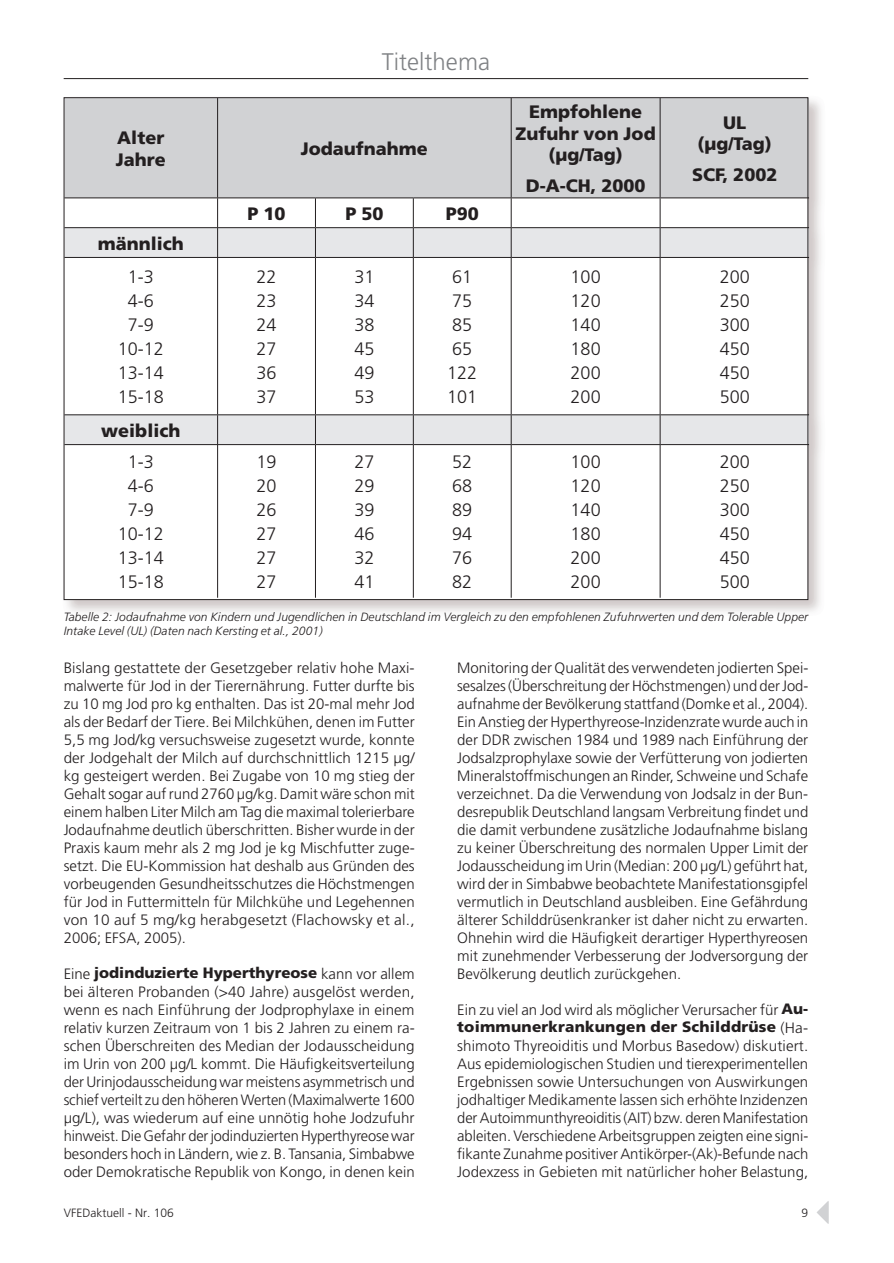
<style>
.page{position:relative;width:894px;height:1263px;background:#fff}
.page>*{position:absolute;margin:0;border:0;box-sizing:border-box;transform-origin:0 0}
.t1{font:300 24px "Frutiger";color:#808285}
.t2{font:300 18px/24px "Frutiger";color:#231f20;text-align:justify}
.t3{font:900 18px/21.6px "Frutiger";color:#231f20;text-align:center}
.t4{font:300 15px/18px "Frutiger";color:#231f20;text-align:justify}
.t5{font:italic 300 12px/14.4px "Frutiger";letter-spacing:.01em;color:#231f20}
.t6{font:300 12px "Frutiger";color:#231f20}
.s1{font-weight:900}
</style>
<div class="page">
<hr style="left:64px;top:78px;width:744px;height:1px;background:#231f20">
<img style="left:63px;top:97px;width:758px;height:515px">
<div style="left:64px;top:98px;width:743px;height:501px;background:#fff"></div>
<div style="left:66px;top:99px;width:740px;height:98px;background:#d1d2d4"></div>
<svg style="left:66px;top:228px;width:740px;height:216px"></svg>
<hr style="left:217px;top:98px;width:1px;height:99px;background:#231f20">
<hr style="left:510px;top:98px;width:1px;height:99px;background:#231f20">
<hr style="left:659px;top:98px;width:1px;height:99px;background:#231f20">
<hr style="left:64px;top:197px;width:251px;height:1px;background:#231f20">
<hr style="left:315px;top:197px;width:98px;height:1px;background:#231f20">
<hr style="left:413px;top:197px;width:98px;height:1px;background:#231f20">
<hr style="left:511px;top:197px;width:149px;height:1px;background:#231f20">
<hr style="left:660px;top:197px;width:148px;height:1px;background:#231f20">
<hr style="left:64px;top:227px;width:251px;height:1px;background:#231f20">
<svg style="left:217px;top:198px;width:1px;height:59px"></svg>
<hr style="left:315px;top:227px;width:98px;height:1px;background:#231f20">
<svg style="left:315px;top:198px;width:1px;height:59px"></svg>
<hr style="left:413px;top:227px;width:98px;height:1px;background:#231f20">
<svg style="left:413px;top:198px;width:1px;height:59px"></svg>
<hr style="left:511px;top:227px;width:149px;height:1px;background:#231f20">
<svg style="left:510px;top:198px;width:1px;height:59px"></svg>
<hr style="left:660px;top:227px;width:148px;height:1px;background:#231f20">
<svg style="left:659px;top:198px;width:1px;height:59px"></svg>
<hr style="left:64px;top:257px;width:251px;height:1px;background:#231f20">
<hr style="left:217px;top:258px;width:1px;height:156px;background:#231f20">
<hr style="left:315px;top:257px;width:98px;height:1px;background:#231f20">
<hr style="left:315px;top:258px;width:1px;height:156px;background:#231f20">
<hr style="left:413px;top:257px;width:98px;height:1px;background:#231f20">
<hr style="left:413px;top:258px;width:1px;height:156px;background:#231f20">
<hr style="left:511px;top:257px;width:149px;height:1px;background:#231f20">
<hr style="left:510px;top:258px;width:1px;height:156px;background:#231f20">
<hr style="left:660px;top:257px;width:148px;height:1px;background:#231f20">
<hr style="left:659px;top:258px;width:1px;height:156px;background:#231f20">
<hr style="left:64px;top:414px;width:251px;height:1px;background:#231f20">
<svg style="left:217px;top:415px;width:1px;height:29px"></svg>
<hr style="left:315px;top:414px;width:98px;height:1px;background:#231f20">
<svg style="left:315px;top:415px;width:1px;height:29px"></svg>
<hr style="left:413px;top:414px;width:98px;height:1px;background:#231f20">
<svg style="left:413px;top:415px;width:1px;height:29px"></svg>
<hr style="left:511px;top:414px;width:149px;height:1px;background:#231f20">
<svg style="left:510px;top:415px;width:1px;height:29px"></svg>
<hr style="left:660px;top:414px;width:148px;height:1px;background:#231f20">
<svg style="left:659px;top:415px;width:1px;height:29px"></svg>
<hr style="left:64px;top:444px;width:251px;height:1px;background:#231f20">
<hr style="left:217px;top:445px;width:1px;height:153px;background:#231f20">
<hr style="left:315px;top:444px;width:98px;height:1px;background:#231f20">
<hr style="left:315px;top:445px;width:1px;height:153px;background:#231f20">
<hr style="left:413px;top:444px;width:98px;height:1px;background:#231f20">
<hr style="left:413px;top:445px;width:1px;height:153px;background:#231f20">
<hr style="left:511px;top:444px;width:149px;height:1px;background:#231f20">
<hr style="left:510px;top:445px;width:1px;height:153px;background:#231f20">
<hr style="left:660px;top:444px;width:148px;height:1px;background:#231f20">
<hr style="left:659px;top:445px;width:1px;height:153px;background:#231f20">
<h1 class="t1" style="left:382px;top:52px;width:109px">Titelthema</h1>
<p class="t3" style="left:116px;top:128px;width:51px;text-align:left">Alter<br>Jahre</p>
<p class="t3" style="left:301px;top:139px;width:129px">Jodaufnahme</p>
<p class="t3" style="left:247px;top:204px;width:39px">P 10</p>
<p class="t3" style="left:345px;top:204px;width:39px">P 50</p>
<p class="t3" style="left:445px;top:204px;width:35px">P90</p>
<p class="t3" style="left:515px;top:102px;width:141px">Empfohlene<br>Zufuhr von Jod (µg/Tag)</p>
<p class="t3" style="left:525px;top:176px;width:121px">D-A-CH, 2000</p>
<p class="t3" style="left:697px;top:113px;width:76px">UL (µg/Tag)</p>
<p class="t3" style="left:692px;top:165px;width:87px">SCF, 2002</p>
<p class="t3" style="left:98px;top:234px;width:88px">männlich</p>
<p class="t2" style="left:118px;top:266px;width:48px;text-align:center">1-3<br>4-6<br>7-9<br>10-12<br>13-14<br>15-18</p>
<p class="t2" style="left:256px;top:266px;width:22px">22<br>23<br>24<br>27<br>36<br>37</p>
<p class="t2" style="left:354px;top:266px;width:22px">31<br>34<br>38<br>45<br>49<br>53</p>
<p class="t2" style="left:447px;top:266px;width:32px;text-align:left">61<br>75<br>85<br>65<br>122<br>101</p>
<p class="t2" style="left:570px;top:266px;width:32px">100<br>120<br>140<br>180<br>200<br>200</p>
<p class="t2" style="left:719px;top:266px;width:32px">200<br>250<br>300<br>450<br>450<br>500</p>
<p class="t3" style="left:101px;top:421px;width:81px">weiblich</p>
<p class="t2" style="left:118px;top:451px;width:48px;text-align:center">1-3<br>4-6<br>7-9<br>10-12<br>13-14<br>15-18</p>
<p class="t2" style="left:256px;top:451px;width:22px">19<br>20<br>26<br>27<br>27<br>27</p>
<p class="t2" style="left:354px;top:451px;width:22px">27<br>29<br>39<br>46<br>32<br>41</p>
<p class="t2" style="left:452px;top:451px;width:22px">52<br>68<br>89<br>94<br>76<br>82</p>
<p class="t2" style="left:570px;top:451px;width:32px">100<br>120<br>140<br>180<br>200<br>200</p>
<p class="t2" style="left:719px;top:451px;width:32px">200<br>250<br>300<br>450<br>450<br>500</p>
<p class="t5" style="left:64px;top:610px;width:746px">Tabelle 2: Jodaufnahme von Kindern und Jugendlichen in Deutschland im Vergleich zu den empfohlenen Zufuhrwerten und dem Tolerable Upper<br>Intake Level (UL) (Daten nach Kersting et al., 2001)</p>
<p class="t4" style="left:64px;top:660px;width:352px">Bislang gestattete der Gesetzgeber relativ hohe Maxi&shy;malwerte für Jod in der Tierernährung. Futter durfte bis zu 10 mg Jod pro kg enthalten. Das ist 20-mal mehr Jod als der Bedarf der Tiere. Bei Milchkühen, denen im Futter 5,5 mg Jod/kg versuchsweise zugesetzt wurde, konnte der Jodgehalt der Milch auf durchschnittlich 1215 µg/ kg gesteigert werden. Bei Zugabe von 10 mg stieg der Gehalt sogar auf rund 2760 µg/kg. Damit wäre schon mit einem halben Liter Milch am Tag die maximal tolerierbare Jodaufnahme deutlich überschritten. Bisher wurde in der Praxis kaum mehr als 2 mg Jod je kg Mischfutter zuge&shy;setzt. Die EU-Kommission hat deshalb aus Gründen des vorbeugenden Gesundheitsschutzes die Höchstmengen für Jod in Futtermitteln für Milchkühe und Legehennen von 10 auf 5 mg/kg herabgesetzt (Flachowsky et al., 2006; EFSA, 2005).</p>
<p class="t4" style="left:64px;top:963px;width:352px;line-height:19.5px">Eine <span class="s1">jodinduzierte Hyperthyreose</span> kann vor allem bei älteren Probanden (&gt;40 Jahre) ausgelöst werden,</p>
<p class="t4" style="left:64px;top:1002px;width:352px">wenn es nach Einführung der Jodprophylaxe in einem relativ kurzen Zeitraum von 1 bis 2 Jahren zu einem ra&shy;schen Überschreiten des Median der Jodausscheidung im Urin von 200 µg/L kommt. Die Häufigkeitsverteilung der Urinjodausscheidung war meistens asymmetrisch und schief verteilt zu den höheren Werten (Maximalwerte 1600 µg/L), was wiederum auf eine unnötig hohe Jodzufuhr hinweist. Die Gefahr der jodinduzierten Hyperthyreose war besonders hoch in Ländern, wie z. B. Tansania, Simbabwe oder Demokratische Republik von Kongo, in denen kein</p>
<p class="t4" style="left:457px;top:660px;width:352px">Monitoring der Qualität des verwendeten jodierten Spei&shy;sesalzes (Überschreitung der Höchstmengen) und der Jod&shy;aufnahme der Bevölkerung stattfand (Domke et al., 2004).<br>Ein Anstieg der Hyperthyreose-Inzidenzrate wurde auch in der DDR zwischen 1984 und 1989 nach Einführung der Jodsalzprophylaxe sowie der Verfütterung von jodierten Mineralstoffmischungen an Rinder, Schweine und Schafe verzeichnet. Da die Verwendung von Jodsalz in der Bun&shy;desrepublik Deutschland langsam Verbreitung findet und die damit verbundene zusätzliche Jodaufnahme bislang zu keiner Überschreitung des normalen Upper Limit der Jodausscheidung im Urin (Median: 200 µg/L) geführt hat, wird der in Simbabwe beobachtete Manifestationsgipfel vermutlich in Deutschland ausbleiben. Eine Gefährdung älterer Schilddrüsenkranker ist daher nicht zu erwarten.<br>Ohnehin wird die Häufigkeit derartiger Hyperthyreosen mit zunehmender Verbesserung der Jodversorgung der Bevölkerung deutlich zurückgehen.</p>
<p class="t4" style="left:457px;top:1002px;width:352px;line-height:16.5px">Ein zu viel an Jod wird als möglicher Verursacher für <span class="s1">Au&shy;toimmunerkrankungen der Schilddrüse</span> (Ha-</p>
<p class="t4" style="left:457px;top:1038px;width:352px">shimoto Thyreoiditis und Morbus Basedow) diskutiert.<br>Aus epidemiologischen Studien und tierexperimentellen Ergebnissen sowie Untersuchungen von Auswirkungen jodhaltiger Medikamente lassen sich erhöhte Inzidenzen der Autoimmunthyreoiditis (AIT) bzw. deren Manifestation ableiten. Verschiedene Arbeitsgruppen zeigten eine signi&shy;fikante Zunahme positiver Antikörper-(Ak)-Befunde nach Jodexzess in Gebieten mit natürlicher hoher Belastung,</p>
<p class="t6" style="left:64px;top:1208px;width:112px">VFEDaktuell - Nr. 106</p>
<p class="t6" style="left:801px;top:1208px;width:8px">9</p>
</div>
